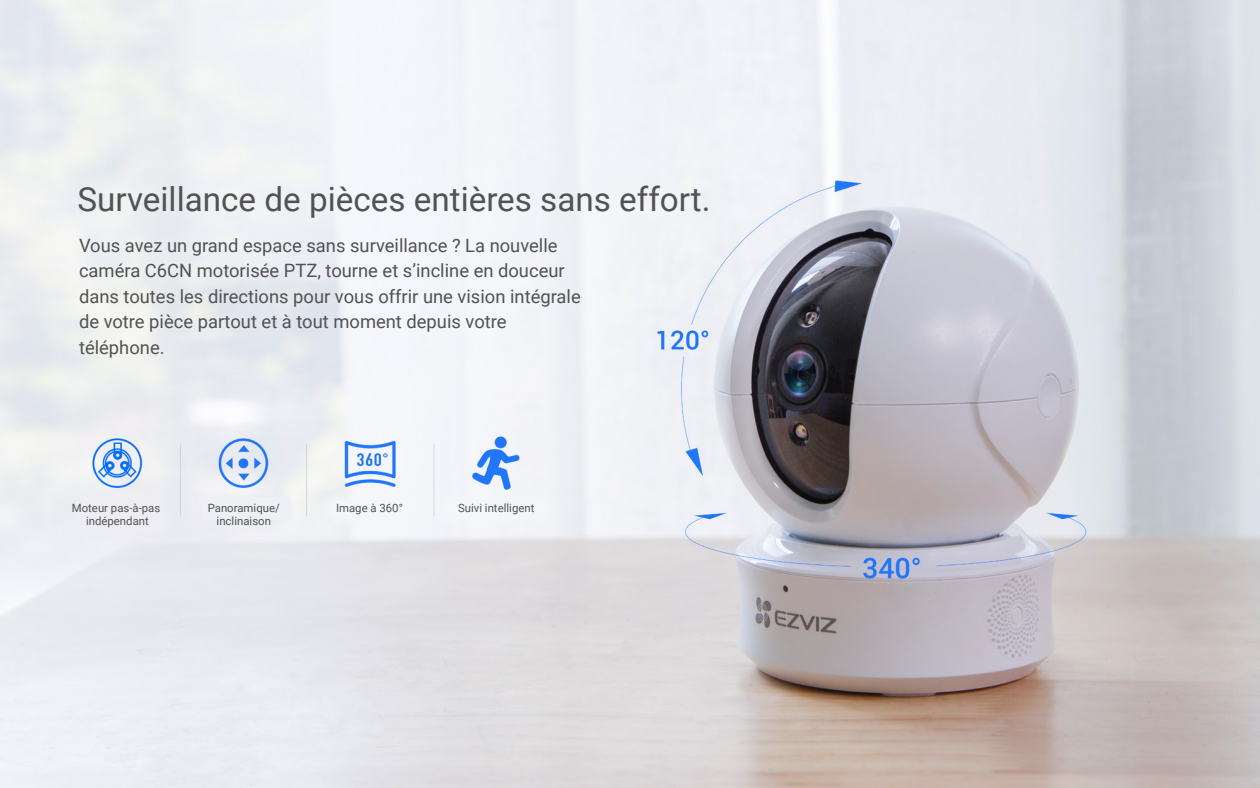
<style>
.page{position:relative;width:1260px;height:788px;background:#fff}
.page>*{position:absolute;margin:0;border:0;box-sizing:border-box;transform-origin:0 0}
.t1{font:33.25px "Roboto";color:#525253}
.t2{font:18.38px/25.6px "Roboto";color:#525253}
.t3{font:11.38px/13.7px "Roboto";color:#525253;text-align:center}
</style>
<div class="page">
<img style="left:0;top:0;width:1260px;height:788px">
<div style="left:76px;top:497px;width:89px;height:35px;background:#eeedf3"></div>
<div style="left:202px;top:497px;width:89px;height:23px;background:#eef0f5"></div>
<img style="left:297px;top:465px;width:113px;height:87px">
<img style="left:410px;top:465px;width:169px;height:87px">
<h1 class="t1" style="left:77px;top:175px;width:635px">Surveillance de pièces entières sans effort.</h1>
<p class="t2" style="left:79px;top:232px;width:503px">Vous avez un grand espace sans surveillance ? La nouvelle caméra C6CN motorisée PTZ, tourne et s’incline en douceur dans toutes les directions pour vous offrir une vision intégrale de votre pièce partout et à tout moment depuis votre téléphone.</p>
<p class="t3" style="left:72px;top:500px;width:90px">Moteur pas-à-pas indépendant</p>
<p class="t3" style="left:208px;top:500px;width:74px">Panoramique/ inclinaison</p>
<p class="t3" style="left:336px;top:500px;width:68px">Image à 360°</p>
<p class="t3" style="left:458px;top:500px;width:78px">Suivi intelligent</p>
</div>
